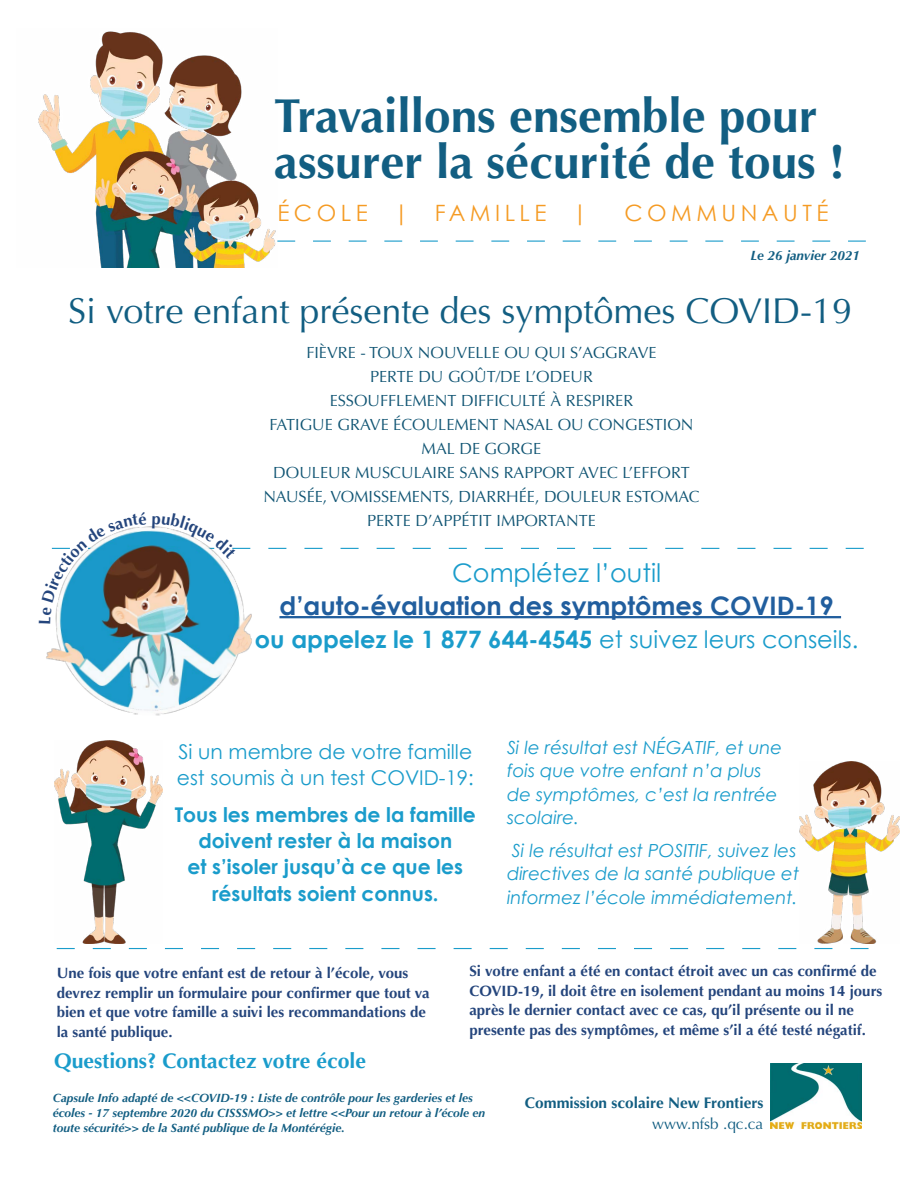
<style>
.page{position:relative;width:918px;height:1188px;background:#fff}
.page>*{position:absolute;margin:0;border:0;box-sizing:border-box;transform-origin:0 0}
.t1{font:700 47.85px/46.2px "Optima";color:#125e82}
.t2{font:36px "Optima";color:#125e82}
.t3{font:700 25.5px "Century Gothic";color:#215e9e}
.t4{font:25.5px "Century Gothic";color:#1a9ccb}
.t5{font:700 24px "Century Gothic";color:#1a9ccb}
.t6{font:22.5px "Century Gothic";letter-spacing:.2em;color:#f59b24}
.t7{font:700 21.15px "Optima";color:#1a9ccb}
.t8{font:700 20.25px/26.4px "Century Gothic";color:#1a9ccb;text-align:center}
.t9{font:20.25px/26.4px "Century Gothic";color:#1a9ccb}
.t10{font:italic 18px/23.4px "Century Gothic";color:#1a9ccb}
.t11{font:16.2px/24px "Optima";color:#115574;text-align:center}
.t12{font:700 15.45px "Optima";color:#125e82}
.t13{font:15.45px "Optima";color:#125e82}
.t14{font:700 15px/19.5px "Optima";color:#24457c}
.t15{font:italic 700 13.5px "Optima";color:#125e82}
.t16{font:italic 700 12px/15px "Optima";color:#125e82}
.s1{font-weight:400}
</style>
<div class="page">
<svg style="left:57px;top:948px;width:812px;height:1px"></svg>
<svg style="left:278px;top:241px;width:588px;height:1px"></svg>
<img style="left:46px;top:602px;width:206px;height:114px">
<img style="left:771px;top:1064px;width:90px;height:65px">
<img style="left:38px;top:31px;width:240px;height:236px">
<img style="left:799px;top:762px;width:101px;height:181px">
<img style="left:54px;top:740px;width:108px;height:203px">
<hr style="left:279px;top:616px;width:562px;height:2px;background:#215e9e">
<svg style="left:46px;top:608px;width:6px;height:15px"></svg>
<svg style="left:51px;top:526px;width:813px;height:76px"></svg>
<h1 class="t1" style="left:274px;top:93px;width:572px">Travaillons ensemble pour assurer la sécurité de tous !</h1>
<h3 class="t6" style="left:277px;top:199px;width:312px">ÉCOLE | FAMILLE |</h3>
<h3 class="t6" style="left:624px;top:199px;width:206px">COMMUNAUTÉ</h3>
<p class="t15" style="left:750px;top:247px;width:111px">Le 26 janvier 2021</p>
<h2 class="t2" style="left:68px;top:290px;width:786px">Si votre enfant présente des symptômes COVID-19</h2>
<p class="t11" style="left:263px;top:341px;width:438px">FIÈVRE - TOUX NOUVELLE OU QUI S’AGGRAVE<br>PERTE DU GOÛT/DE L’ODEUR<br>ESSOUFFLEMENT DIFFICULTÉ À RESPIRER<br>FATIGUE GRAVE ÉCOULEMENT NASAL OU CONGESTION MAL DE GORGE<br>DOULEUR MUSCULAIRE SANS RAPPORT AVEC L’EFFORT NAUSÉE, VOMISSEMENTS, DIARRHÉE, DOULEUR ESTOMAC PERTE D’APPÉTIT IMPORTANTE</p>
<h3 class="t4" style="left:452px;top:557px;width:211px">Complétez l’outil</h3>
<h3 class="t3" style="left:279px;top:590px;width:556px">d’auto-évaluation des symptômes COVID-19</h3>
<h3 class="t5" style="left:255px;top:624px;width:605px">ou appelez le 1 877 644-4545 <span class="s1">et suivez leurs conseils.</span></h3>
<h3 class="t9" style="left:177px;top:738px;width:298px">Si un membre de votre famille est soumis à un test COVID-19:</h3>
<h3 class="t8" style="left:175px;top:801px;width:303px">Tous les membres de la famille doivent rester à la maison<br>et s’isoler jusqu’à ce que les résultats soient connus.</h3>
<p class="t10" style="left:507px;top:735px;width:277px">Si le résultat est NÉGATIF, et une fois que votre enfant n’a plus de symptômes, c’est la rentrée scolaire.</p>
<p class="t10" style="left:507px;top:838px;width:294px">Si le résultat est POSITIF, suivez les directives de la santé publique et informez l’école immédiatement.</p>
<p class="t14" style="left:57px;top:963px;width:374px">Une fois que votre enfant est de retour à l’école, vous devrez remplir un formulaire pour confirmer que tout va bien et que votre famille a suivi les recommandations de la santé publique.</p>
<p class="t14" style="left:469px;top:962px;width:414px">Si votre enfant a été en contact étroit avec un cas confirmé de COVID-19, il doit être en isolement pendant au moins 14 jours après le dernier contact avec ce cas, qu’il présente ou il ne presente pas des symptômes, et même s’il a été testé négatif.</p>
<h3 class="t7" style="left:54px;top:1048px;width:314px">Questions? Contactez votre école</h3>
<p class="t16" style="left:53px;top:1091px;width:434px">Capsule Info adapté de &lt;&lt;COVID-19 : Liste de contrôle pour les garderies et les écoles - 17 septembre 2020 du CISSSMO&gt;&gt; et lettre &lt;&lt;Pour un retour à l’école en toute sécurité&gt;&gt; de la Santé publique de la Montérégie.</p>
<p class="t12" style="left:525px;top:1094px;width:240px">Commission scolaire New Frontiers</p>
<p class="t13" style="left:652px;top:1114px;width:113px">www.nfsb .qc.ca</p>
</div>
